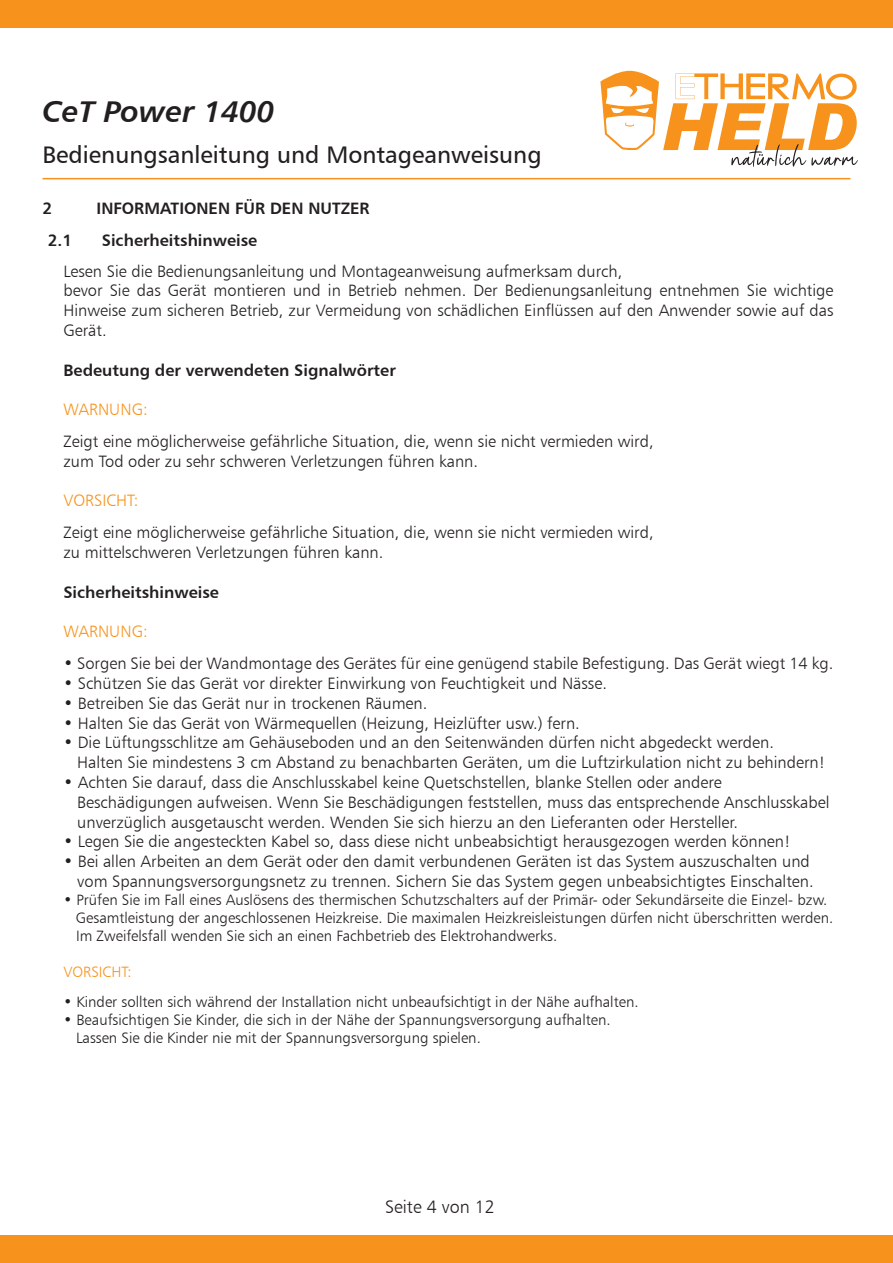
<style>
.page{position:relative;width:893px;height:1263px;background:#fff}
.page>*{position:absolute;margin:0;border:0;box-sizing:border-box;transform-origin:0 0}
.t1{font:30px "Humanist 777 BT Bold Italic B";color:#231f20}
.t2{font:24px "Humanist 777 BT Roman B";color:#231f20}
.t3{font:18px "Humanist 777 BT Light B";color:#231f20}
.t4{font:16.5px/19.8px "Humanist 777 BT Light B";color:#231f20}
.t5{font:16.5px "Humanist 777 BT Bold B";color:#231f20}
.t6{font:16.5px "Humanist 777 BT Light B";color:#f7931d}
.t7{font:15px/18px "Humanist 777 BT Light B";color:#231f20}
.t8{font:15px "Humanist 777 BT Light B";color:#f7931d}
</style>
<div class="page">
<div style="left:0;top:0;width:893px;height:28px;background:#f7931d"></div>
<div style="left:0;top:1235px;width:893px;height:28px;background:#f7931d"></div>
<svg style="left:600px;top:71px;width:258px;height:96px"></svg>
<hr style="left:43px;top:178px;width:807px;height:1px;background:#f7931d">
<h1 class="t1" style="left:43px;top:92px;width:234px">CeT Power 1400</h1>
<h2 class="t2" style="left:43px;top:139px;width:501px">Bedienungsanleitung und Montageanweisung</h2>
<p class="t5" style="left:43px;top:198px;width:11px">2</p>
<p class="t5" style="left:97px;top:198px;width:275px">INFORMATIONEN FÜR DEN NUTZER</p>
<p class="t5" style="left:48px;top:229px;width:26px">2.1</p>
<p class="t5" style="left:102px;top:229px;width:157px">Sicherheitshinweise</p>
<p class="t4" style="left:63px;top:261px;width:771px">Lesen Sie die Bedienungsanleitung und Montageanweisung aufmerksam durch,<br>bevor Sie das Gerät montieren und in Betrieb nehmen. Der Bedienungsanleitung entnehmen Sie wichtige Hinweise zum sicheren Betrieb, zur Vermeidung von schädlichen Einflüssen auf den Anwender sowie auf das Gerät.</p>
<p class="t5" style="left:63px;top:359px;width:334px">Bedeutung der verwendeten Signalwörter</p>
<p class="t6" style="left:63px;top:399px;width:86px">WARNUNG:</p>
<p class="t4" style="left:63px;top:431px;width:592px">Zeigt eine möglicherweise gefährliche Situation, die, wenn sie nicht vermieden wird, zum Tod oder zu sehr schweren Verletzungen führen kann.</p>
<p class="t6" style="left:63px;top:491px;width:77px">VORSICHT:</p>
<p class="t4" style="left:63px;top:522px;width:592px">Zeigt eine möglicherweise gefährliche Situation, die, wenn sie nicht vermieden wird, zu mittelschweren Verletzungen führen kann.</p>
<p class="t5" style="left:63px;top:581px;width:157px">Sicherheitshinweise</p>
<p class="t6" style="left:63px;top:621px;width:86px">WARNUNG:</p>
<p class="t4" style="left:63px;top:653px;width:771px">• Sorgen Sie bei der Wandmontage des Gerätes für eine genügend stabile Befestigung. Das Gerät wiegt 14 kg.</p>
<p class="t4" style="left:63px;top:673px;width:545px">• Schützen Sie das Gerät vor direkter Einwirkung von Feuchtigkeit und Nässe.</p>
<p class="t4" style="left:63px;top:693px;width:365px">• Betreiben Sie das Gerät nur in trockenen Räumen.</p>
<p class="t4" style="left:63px;top:713px;width:518px">• Halten Sie das Gerät von Wärmequellen (Heizung, Heizlüfter usw.) fern.</p>
<p class="t4" style="left:77px;top:732px;width:749px;text-indent:-14px">• Die Lüftungsschlitze am Gehäuseboden und an den Seitenwänden dürfen nicht abgedeckt werden.<br>Halten Sie mindestens 3 cm Abstand zu benachbarten Geräten, um die Luftzirkulation nicht zu behindern!</p>
<p class="t4" style="left:77px;top:772px;width:754px;text-indent:-14px">• Achten Sie darauf, dass die Anschlusskabel keine Quetschstellen, blanke Stellen oder andere<br>Beschädigungen aufweisen. Wenn Sie Beschädigungen feststellen, muss das entsprechende Anschlusskabel unverzüglich ausgetauscht werden. Wenden Sie sich hierzu an den Lieferanten oder Hersteller.</p>
<p class="t4" style="left:63px;top:831px;width:729px">• Legen Sie die angesteckten Kabel so, dass diese nicht unbeabsichtigt herausgezogen werden können!</p>
<p class="t4" style="left:63px;top:851px;width:752px;text-align:right">• Bei allen Arbeiten an dem Gerät oder den damit verbundenen Geräten ist das System auszuschalten und vom Spannungsversorgungsnetz zu trennen. Sichern Sie das System gegen unbeabsichtigtes Einschalten.</p>
<p class="t7" style="left:76px;top:890px;width:759px;text-indent:-13px">• Prüfen Sie im Fall eines Auslösens des thermischen Schutzschalters auf der Primär- oder Sekundärseite die Einzel- bzw.<br>Gesamtleistung der angeschlossenen Heizkreise. Die maximalen Heizkreisleistungen dürfen nicht überschritten werden.<br>Im Zweifelsfall wenden Sie sich an einen Fachbetrieb des Elektrohandwerks.</p>
<p class="t8" style="left:63px;top:962px;width:70px">VORSICHT:</p>
<p class="t7" style="left:63px;top:992px;width:577px">• Kinder sollten sich während der Installation nicht unbeaufsichtigt in der Nähe aufhalten.</p>
<p class="t7" style="left:76px;top:1010px;width:536px;text-indent:-13px">• Beaufsichtigen Sie Kinder, die sich in der Nähe der Spannungsversorgung aufhalten.<br>Lassen Sie die Kinder nie mit der Spannungsversorgung spielen.</p>
<p class="t3" style="left:385px;top:1196px;width:111px">Seite 4 von 12</p>
</div>
